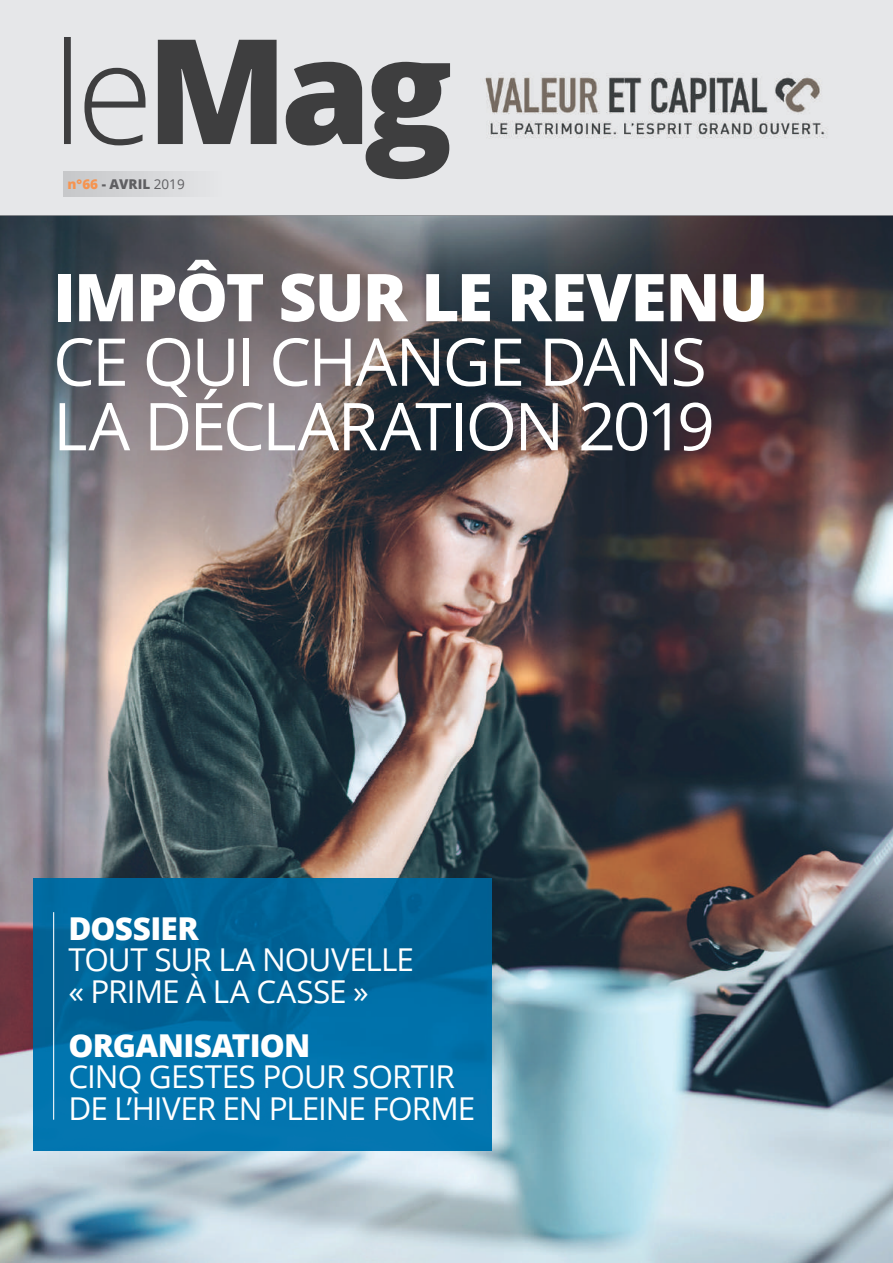
<style>
.page{position:relative;width:893px;height:1263px;background:#fff}
.page>*{position:absolute;margin:0;border:0;box-sizing:border-box;transform-origin:0 0}
.t1{font:66px/64.5px "Open Sans";letter-spacing:-.04em;color:#fff}
.t2{font:800 66px "Open Sans";letter-spacing:-.03em;color:#fff}
.t3{font:31.5px/31.5px "Open Sans";letter-spacing:-.03em;color:#fff}
.t4{font:800 31.5px "Open Sans";letter-spacing:-.025em;color:#fff}
.t5{font:800 13.5px "Open Sans";color:#5f5f62}
.s1{color:#f69450}
.s2{font-weight:400}
</style>
<div class="page">
<div style="left:0;top:0;width:893px;height:215px;background:#e6e7e9"></div>
<div style="left:0;top:0;width:893px;height:216px;border:2px solid #e6e7e9"></div>
<img style="left:0;top:216px;width:893px;height:1047px">
<img style="left:33px;top:878px;width:459px;height:272px">
<hr style="left:53px;top:912px;width:1px;height:208px;background:#fff">
<img style="left:485px;top:77px;width:342px;height:62px">
<svg style="left:64px;top:37px;width:386px;height:142px"></svg>
<div style="left:63px;top:171px;width:162px;height:26px;background:linear-gradient(to right,#c6c7c9,#e5e6e8)"></div>
<p class="t5" style="left:68px;top:174px;width:119px"><span class="s1">n°66</span> - AVRIL <span class="s2">2019</span></p>
<h1 class="t2" style="left:53px;top:247px;width:717px">IMPÔT SUR LE REVENU</h1>
<h1 class="t1" style="left:53px;top:328px;width:663px">CE QUI CHANGE DANS<br>LA DÉCLARATION 2019</h1>
<p class="t4" style="left:68px;top:904px;width:132px">DOSSIER</p>
<p class="t3" style="left:68px;top:943px;width:347px">TOUT SUR LA NOUVELLE « PRIME À LA CASSE »</p>
<p class="t4" style="left:68px;top:1021px;width:244px">ORGANISATION</p>
<p class="t3" style="left:68px;top:1060px;width:408px">CINQ GESTES POUR SORTIR<br>DE L’HIVER EN PLEINE FORME</p>
</div>
